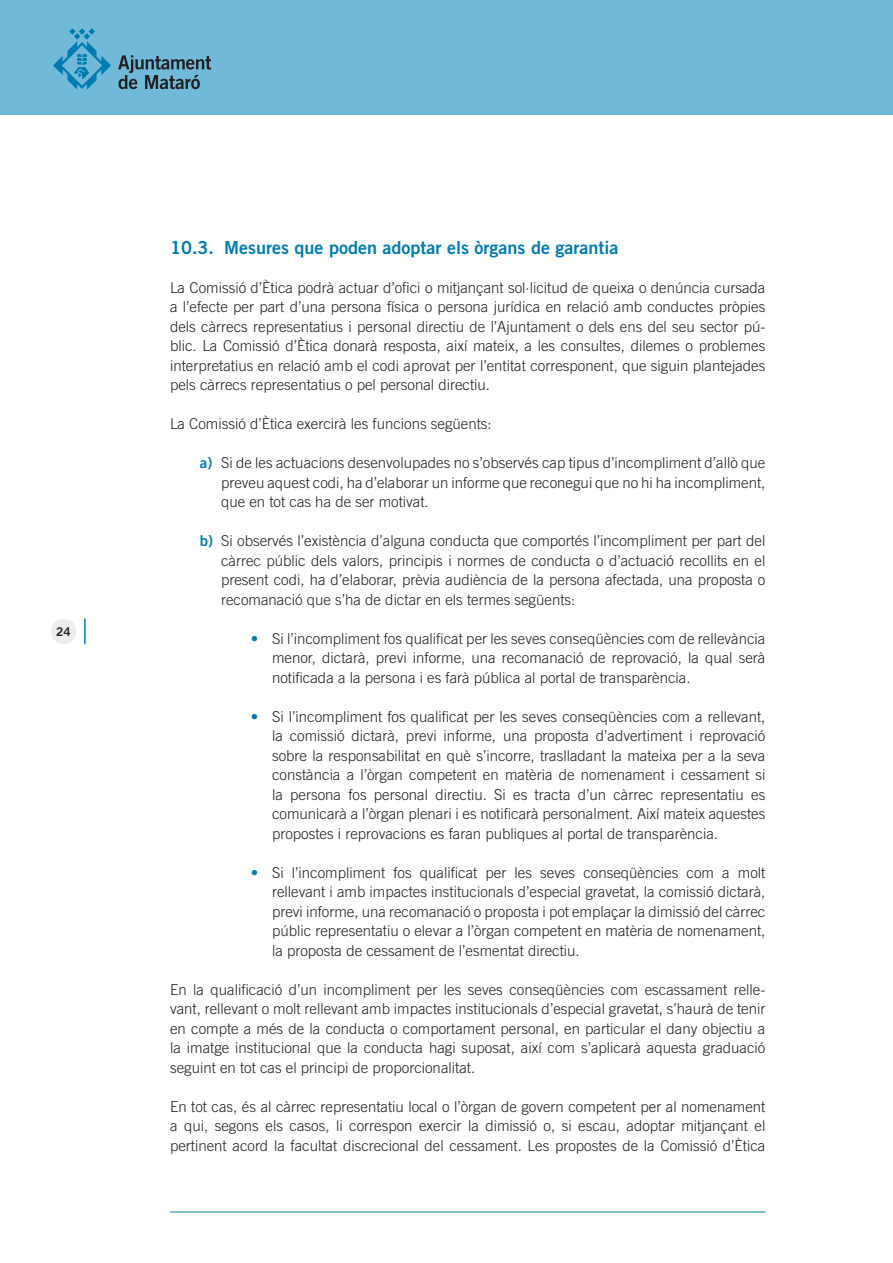
<style>
.page{position:relative;width:893px;height:1263px;background:#fff}
.page>*{position:absolute;margin:0;border:0;box-sizing:border-box;transform-origin:0 0}
.t1{font:18px "Trade Gothic Bold Two";color:#007cb2}
.BASIC{font:300 15px/19.5px "Trade Gothic";color:#231f20;text-align:justify}
.Nivell_2_PUNTS{font:300 15px/19.5px "Trade Gothic";color:#231f20;text-align:justify}
.a__Nivell_1_LLETRES{font:300 15px/19.5px "Trade Gothic";color:#231f20;text-align:justify}
.t2{font:12px "Trade Gothic Bold Two";color:#231f20}
.s1{font-family:"Trade Gothic Bold Two";font-weight:400;color:#007cb2}
</style>
<div class="page">
<div style="left:0;top:0;width:893px;height:115px;background:#70b9d8"></div>
<div style="left:51px;top:619px;width:25px;height:25px;background:#ececee;border-radius:50%"></div>
<svg style="left:118px;top:55px;width:93px;height:34px"></svg>
<svg style="left:53px;top:28px;width:58px;height:62px"></svg>
<hr style="left:84px;top:619px;width:2px;height:25px;background:#007cb2">
<hr style="left:170px;top:1211px;width:595px;height:1px;background:#007cb2">
<p class="t2" style="left:56px;top:624px;width:16px">24</p>
<p class="t1" style="left:170px;top:236px;width:450px">10.3. Mesures que poden adoptar els òrgans de garantia</p>
<p class="BASIC" style="left:170px;top:277px;width:597px">La Comissió d’Ètica podrà actuar d’ofici o mitjançant sol·licitud de queixa o denúncia cursada a l’efecte per part d’una persona física o persona jurídica en relació amb conductes pròpies dels cà rrecs representatius i personal directiu de l’Ajuntament o dels ens del seu sector pú&shy;blic. La Comissió d’Ètica donarà resposta, així mateix, a les consultes, dilemes o problemes interpretatius en relació amb el codi aprovat per l’entitat corresponent, que siguin plantejades pels cà rrecs representatius o pel personal directiu.</p>
<p class="BASIC" style="left:170px;top:414px;width:323px">La Comissió d’Ètica exercirà les funcions següents:</p>
<p class="a__Nivell_1_LLETRES" style="left:221px;top:453px;width:546px;text-indent:-21px"><span class="s1">a)</span> Si de les actuacions desenvolupades no s’observés cap tipus d’incompliment d’allò que preveu aquest codi, ha d’elaborar un informe que reconegui que no hi ha incompliment, que en tot cas ha de ser motivat.</p>
<p class="a__Nivell_1_LLETRES" style="left:221px;top:531px;width:546px;text-indent:-21px"><span class="s1">b)</span> Si observés l’existència d’alguna conducta que comportés l’incompliment per part del cà rrec públic dels valors, principis i normes de conducta o d’actuació recollits en el present codi, ha d’elaborar, prèvia audiència de la persona afectada, una proposta o recomanació que s’ha de dictar en els termes següents:</p>
<p class="Nivell_2_PUNTS" style="left:272px;top:628px;width:495px;text-align:left;text-indent:-21px"><span class="s1">•</span> Si l’incompliment fos qualificat per les seves conseqüències com de rellevà ncia menor, dictarà, previ informe, una recomanació de reprovació, la qual serà notificada a la persona i es farà pú blica al portal de transparència.</p>
<p class="Nivell_2_PUNTS" style="left:272px;top:706px;width:495px;text-indent:-21px"><span class="s1">•</span> Si l’incompliment fos qualificat per les seves conseqüències com a rellevant, la comissió dictarà, previ informe, una proposta d’advertiment i reprovació sobre la responsabilitat en què s’incorre, traslladant la mateixa per a la seva constà ncia a l’òrgan competent en matèria de nomenament i cessament si la persona fos personal directiu. Si es tracta d’un cà rrec representatiu es comunicarà a l’òrgan plenari i es notificarà personalment. Així mateix aquestes propostes i reprovacions es faran publiques al portal de transparència.</p>
<p class="Nivell_2_PUNTS" style="left:272px;top:862px;width:495px;text-indent:-21px"><span class="s1">•</span> Si l’incompliment fos qualificat per les seves conseqüències com a molt rellevant i amb impactes institucionals d’especial gravetat, la comissió dictarà, previ informe, una recomanació o proposta i pot emplaçar la dimissió del cà rrec pú blic representatiu o elevar a l’òrgan competent en matèria de nomenament, la proposta de cessament de l’esmentat directiu.</p>
<p class="BASIC" style="left:170px;top:979px;width:597px">En la qualificació d’un incompliment per les seves conseqüències com escassament relle&shy;vant, rellevant o molt rellevant amb impactes institucionals d’especial gravetat, s’haurà de tenir en compte a més de la conducta o comportament personal, en particular el dany objectiu a la imatge institucional que la conducta hagi suposat, així com s’aplicarà aquesta graduació seguint en tot cas el principi de proporcionalitat.</p>
<p class="BASIC" style="left:170px;top:1096px;width:597px">En tot cas, és al cà rrec representatiu local o l’òrgan de govern competent per al nomenament a qui, segons els casos, li correspon exercir la dimissió o, si escau, adoptar mitjançant el pertinent acord la facultat discrecional del cessament. Les propostes de la Comissió d’Ètica</p>
</div>
